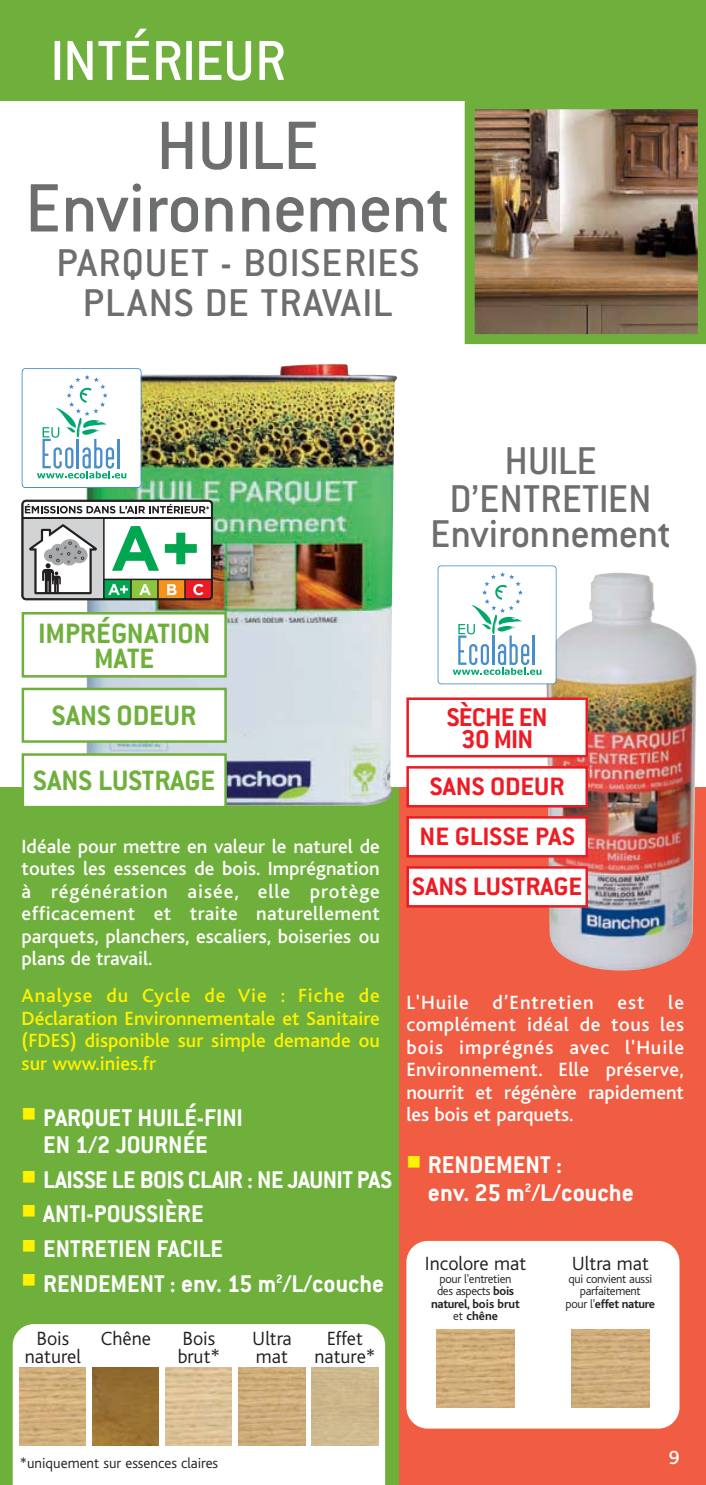
<style>
.page{position:relative;width:706px;height:1485px;background:#fff}
.page>*{position:absolute;margin:0;border:0;box-sizing:border-box;transform-origin:0 0}
.t1{font:500 75px/62.5px "Conduit ITC";letter-spacing:-.015em;color:#6d6e70;text-align:center}
.t2{font:500 61.75px "Conduit ITC";letter-spacing:-.01em;color:#fff}
.t3{font:500 42.5px/40px "Conduit ITC";color:#6d6e70;text-align:center;scale:1.05 1}
.t4{font:500 42.5px/38.8px "Conduit ITC";color:#6d6e70;text-align:center}
.t5{font:700 30.75px/65.5px "Conduit ITC";color:#6fb03c;text-align:center}
.t6{font:700 28px/22.5px "Conduit ITC";letter-spacing:-.025em;color:#ed1c24;text-align:center}
.t7{font:700 27.5px/50px "Conduit ITC";color:#ed1c24;text-align:center;scale:1.04 1}
.t8{font:700 26.5px/34.5px "Conduit ITC";color:#fff}
.t9{font:500 20px/22.5px "Bliss";color:#fff;text-align:justify}
.t10{font:500 20px/22.5px "Bliss";color:#fff200;text-align:justify}
.t11{font:300 20px/17.5px "Bliss";color:#231f20;text-align:center}
.t12{font:300 15px "Bliss";color:#231f20}
.t13{font:300 12.5px/12.5px "Bliss";letter-spacing:-.025em;color:#231f20;text-align:center}
.s1{font-weight:700}
</style>
<div class="page">
<div style="left:0;top:787px;width:402px;height:697px;background:#6fb03c"></div>
<div style="left:399px;top:787px;width:306px;height:697px;background:#f15d43"></div>
<div style="left:0;top:0;width:705px;height:100px;background:#6fb03c"></div>
<div style="left:13px;top:1324px;width:372px;height:160px;background:#fff"></div>
<div style="left:406px;top:1240px;width:273px;height:188px;background:#fff;border-radius:21px"></div>
<img style="left:83px;top:364px;width:314px;height:442px">
<img style="left:541px;top:572px;width:155px;height:398px">
<img style="left:20px;top:1367px;width:66px;height:78px">
<img style="left:166px;top:1367px;width:66px;height:78px">
<img style="left:239px;top:1367px;width:66px;height:78px">
<img style="left:93px;top:1367px;width:66px;height:78px">
<div style="left:24px;top:690px;width:200px;height:50px;background:#fff"></div>
<div style="left:22px;top:687px;width:205px;height:55px;border:2px solid #6fb03c"></div>
<div style="left:24px;top:755px;width:200px;height:50px;background:#fff"></div>
<div style="left:22px;top:753px;width:205px;height:55px;border:2px solid #6fb03c"></div>
<div style="left:24px;top:614px;width:200px;height:61px;background:#fff"></div>
<div style="left:22px;top:612px;width:205px;height:65px;border:2px solid #6fb03c"></div>
<div style="left:409px;top:768px;width:176px;height:37px;background:#fff"></div>
<div style="left:406px;top:766px;width:181px;height:41px;border:2px solid #ed1c24"></div>
<div style="left:409px;top:818px;width:176px;height:37px;background:#fff"></div>
<div style="left:406px;top:816px;width:181px;height:41px;border:2px solid #ed1c24"></div>
<div style="left:409px;top:868px;width:176px;height:37px;background:#fff"></div>
<div style="left:406px;top:866px;width:181px;height:41px;border:2px solid #ed1c24"></div>
<div style="left:409px;top:700px;width:176px;height:55px;background:#fff"></div>
<div style="left:406px;top:697px;width:181px;height:60px;border:2px solid #ed1c24"></div>
<img style="left:464px;top:100px;width:241px;height:244px">
<img style="left:436px;top:1329px;width:78px;height:78px">
<img style="left:571px;top:1329px;width:78px;height:78px">
<svg style="left:22px;top:368px;width:119px;height:120px"></svg>
<hr style="left:117px;top:439px;width:3px;height:29px;background:#498ecc">
<svg style="left:437px;top:565px;width:119px;height:119px"></svg>
<hr style="left:532px;top:635px;width:2px;height:29px;background:#498ecc">
<svg style="left:22px;top:500px;width:191px;height:100px"></svg>
<hr style="left:103px;top:518px;width:2px;height:81px;background:#231f20">
<hr style="left:22px;top:517px;width:190px;height:2px;background:#231f20">
<hr style="left:130px;top:579px;width:2px;height:20px;background:#231f20">
<hr style="left:157px;top:579px;width:2px;height:20px;background:#231f20">
<hr style="left:184px;top:579px;width:2px;height:20px;background:#231f20">
<hr style="left:104px;top:578px;width:108px;height:2px;background:#231f20">
<div style="left:312px;top:1367px;width:66px;height:78px;background:#ceb88d"></div>
<h2 class="t2" style="left:50px;top:39px;width:238px">INTÉRIEUR</h2>
<h1 class="t1" style="left:25px;top:122px;width:426px">HUILE<br>Environnement</h1>
<h3 class="t3" style="left:56px;top:247px;width:347px">PARQUET - BOISERIES<br>PLANS DE TRAVAIL</h3>
<h3 class="t4" style="left:449px;top:445px;width:204px">HUILE<br>D’ENTRETIEN</h3>
<h3 class="t4" style="left:430px;top:519px;width:242px">Environnement</h3>
<h3 class="t5" style="left:38px;top:623px;width:174px;line-height:25px">IMPRÉGNATION<br>MATE</h3>
<h3 class="t5" style="left:33px;top:685px;width:183px">SANS ODEUR<br>SANS LUSTRAGE</h3>
<p class="t9" style="left:22px;top:836px;width:359px">Idéale pour mettre en valeur le naturel de toutes les essences de bois. Imprégnation à régénération aisée, elle protège efficacement et traite naturellement parquets, planchers, escaliers, boiseries ou plans de travail.</p>
<p class="t10" style="left:22px;top:986px;width:359px">Analyse du Cycle de Vie : Fiche de Déclaration Environnementale et Sanitaire (FDES) disponible sur simple demande ou sur www.inies.fr</p>
<h3 class="t8" style="left:43px;top:1106px;width:201px;line-height:27.5px">PARQUET HUILÉ-FINI<br>EN 1/2 JOURNÉE</h3>
<h3 class="t8" style="left:43px;top:1164px;width:350px">LAISSE LE BOIS CLAIR : NE JAUNIT PAS<br>ANTI-POUSSIÈRE<br>ENTRETIEN FACILE<br>RENDEMENT : env. 15 m<sup>2</sup>/L/couche</h3>
<p class="t11" style="left:25px;top:1331px;width:58px">Bois naturel</p>
<p class="t11" style="left:178px;top:1331px;width:44px;text-align:left">Bois brut*</p>
<p class="t11" style="left:252px;top:1331px;width:41px;text-align:left">Ultra mat</p>
<p class="t11" style="left:314px;top:1331px;width:63px">Effet nature*</p>
<p class="t11" style="left:101px;top:1331px;width:52px">Chêne</p>
<h3 class="t6" style="left:446px;top:708px;width:102px">SÈCHE EN<br>30 MIN</h3>
<h3 class="t7" style="left:412px;top:764px;width:165px">SANS ODEUR<br>NE GLISSE PAS<br>SANS LUSTRAGE</h3>
<p class="t9" style="left:406px;top:992px;width:279px">L'Huile d’Entretien est le complément idéal de tous les bois imprégnés avec l'Huile Environnement. Elle préserve, nourrit et régénère rapidement les bois et parquets.</p>
<h3 class="t8" style="left:428px;top:1153px;width:207px;line-height:27.5px">RENDEMENT :<br>env. 25 m<sup>2</sup>/L/couche</h3>
<p class="t11" style="left:425px;top:1256px;width:103px">Incolore mat</p>
<p class="t13" style="left:431px;top:1273px;width:90px">pour l'entretien des aspects <span class="s1">bois naturel, bois brut </span>et <span class="s1">chêne</span></p>
<p class="t11" style="left:571px;top:1256px;width:79px">Ultra mat</p>
<p class="t13" style="left:565px;top:1273px;width:91px">qui convient aussi parfaitement<br>pour l'<span class="s1">effet nature</span></p>
<p class="t12" style="left:20px;top:1456px;width:200px">*uniquement sur essences claires</p>
<p class="t9" style="left:668px;top:1447px;width:12px">9</p>
</div>
